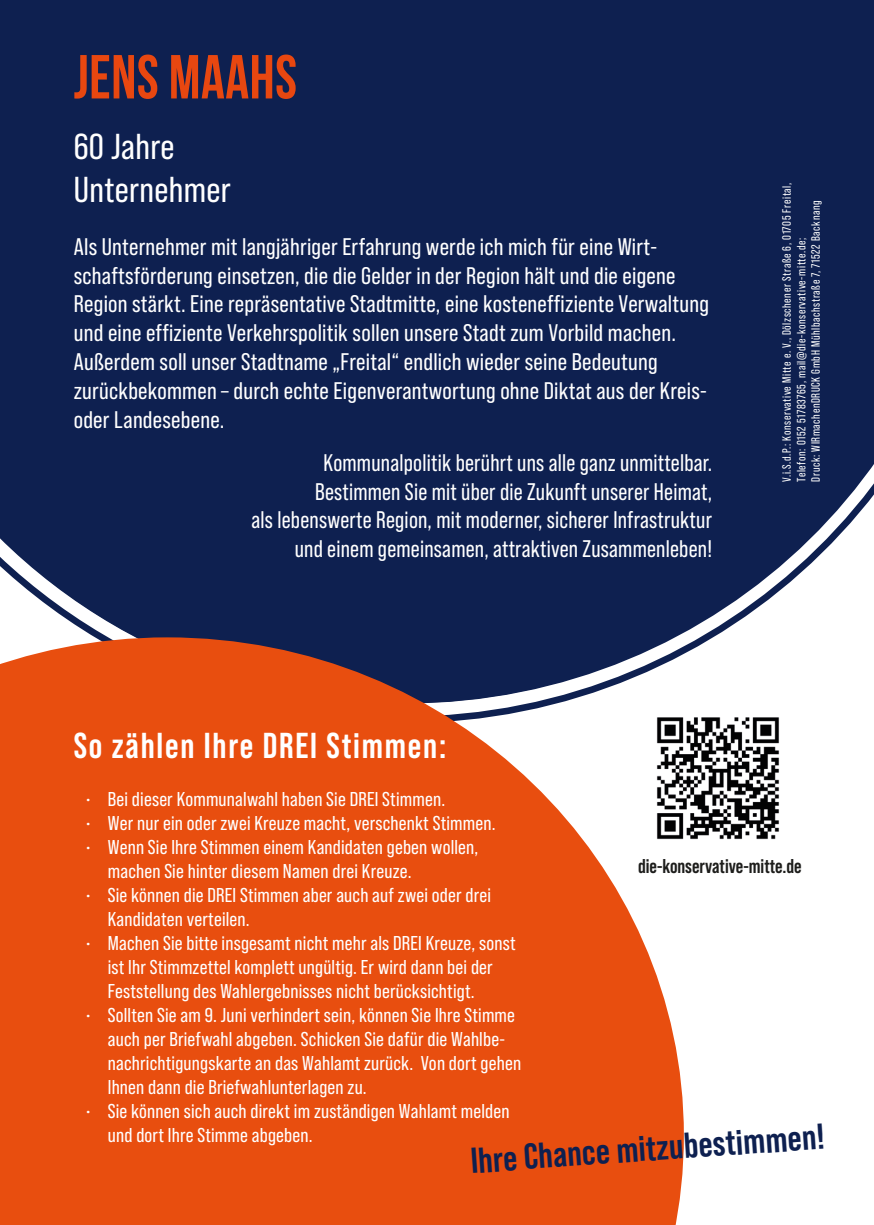
<style>
.page{position:relative;width:874px;height:1225px;background:#fff}
.page>*{position:absolute;margin:0;border:0;box-sizing:border-box;transform-origin:0 0}
.t1{font:700 62px "Bebas Neue";letter-spacing:.01em;color:#e84710;scale:.94 1}
.t2{font:700 36px "Bebas Neue Pro";color:#0e2050}
.t3{font:700 36px "Bebas Neue Pro";letter-spacing:.05em;color:#fff}
.t4{font:36px/43.2px "Bebas Neue Pro";letter-spacing:.01em;color:#fff;scale:1.05 1}
.t5{font:24px/28.8px "Bebas Neue Pro";letter-spacing:.01em;color:#fff;scale:1.05 1}
.t6{font:24px/28.8px "Bebas Neue Pro";letter-spacing:.01em;color:#fff;text-align:right}
.t7{font:20px/24px "Bebas Neue Pro";letter-spacing:.01em;color:#fff;scale:1.05 1}
.t8{font:700 20px "Bebas Neue Pro";color:#1d1d1b}
.t9{font:12px/14.4px "Bebas Neue Pro";letter-spacing:.05em;color:#fff}
</style>
<div class="page">
<div style="left:0;top:0;width:873px;height:655px;background:#0e2050"></div>
<svg style="left:0;top:637px;width:683px;height:588px;fill:#e84e0f"></svg>
<img style="left:652px;top:713px;width:128px;height:130px">
<h1 class="t1" style="left:74px;top:43px;width:239px">JENS MAAHS</h1>
<h2 class="t4" style="left:74px;top:124px;width:151px">60 Jahre<br>Unternehmer</h2>
<p class="t5" style="left:74px;top:232px;width:606px">Als Unternehmer mit langjähriger Erfahrung werde ich mich für eine Wirt&shy;schaftsförderung einsetzen, die die Gelder in der Region hält und die eigene Region stärkt. Eine repräsentative Stadtmitte, eine kosteneffiziente Verwaltung und eine effiziente Verkehrspolitik sollen unsere Stadt zum Vorbild machen.<br>Außerdem soll unser Stadtname „Freital“ endlich wieder seine Bedeutung zurückbekommen – durch echte Eigenverantwortung ohne Diktat aus der Kreis&shy;oder Landesebene.</p>
<p class="t6" style="left:251px;top:448px;width:462px">Kommunalpolitik berührt uns alle ganz unmittelbar.<br>Bestimmen Sie mit über die Zukunft unserer Heimat,<br>als lebenswerte Region, mit moderner, sicherer Infrastruktur und einem gemeinsamen, attraktiven Zusammenleben!</p>
<p class="t9" style="left:779px;top:481px;width:300px;rotate:-90deg">V.i.S.d.P.: Konservative Mitte e. V., Dölzschener Straße 6, 01705 Freital,<br>Telefon: 0152 51783765, mail@die-konservative-mitte.de;<br>Druck: WIRmachenDRUCK GmbH Mühlbachstraße 7, 71522 Backnang</p>
<h2 class="t3" style="left:74px;top:724px;width:374px">So zählen Ihre DREI Stimmen:</h2>
<p class="t7" style="left:85px;top:786px;width:344px">• Bei dieser Kommunalwahl haben Sie DREI Stimmen.</p>
<p class="t7" style="left:85px;top:810px;width:392px">• Wer nur ein oder zwei Kreuze macht, verschenkt Stimmen.</p>
<p class="t7" style="left:108px;top:834px;width:354px;text-indent:-23px">• Wenn Sie Ihre Stimmen einem Kandidaten geben wollen, machen Sie hinter diesem Namen drei Kreuze.</p>
<p class="t7" style="left:108px;top:882px;width:366px;text-indent:-23px">• Sie können die DREI Stimmen aber auch auf zwei oder drei<br>Kandidaten verteilen.</p>
<p class="t7" style="left:108px;top:930px;width:390px;text-indent:-23px">• Machen Sie bitte insgesamt nicht mehr als DREI Kreuze, sonst ist Ihr Stimmzettel komplett ungültig. Er wird dann bei der<br>Feststellung des Wahlergebnisses nicht berücksichtigt.</p>
<p class="t7" style="left:108px;top:1002px;width:395px;text-indent:-23px">• Sollten Sie am 9. Juni verhindert sein, können Sie Ihre Stimme auch per Briefwahl abgeben. Schicken Sie dafür die Wahlbe&shy;nachrichtigungskarte an das Wahlamt zurück. Von dort gehen Ihnen dann die Briefwahlunterlagen zu.</p>
<p class="t7" style="left:108px;top:1098px;width:384px;text-indent:-23px">• Sie können sich auch direkt im zuständigen Wahlamt melden und dort Ihre Stimme abgeben.</p>
<p class="t8" style="left:637px;top:854px;width:165px">die-konservative-mitte.de</p>
<h2 class="t2" style="left:469px;top:1140px;width:356px;rotate:-4deg">Ihre Chance mitzubestimmen!</h2>
</div>
